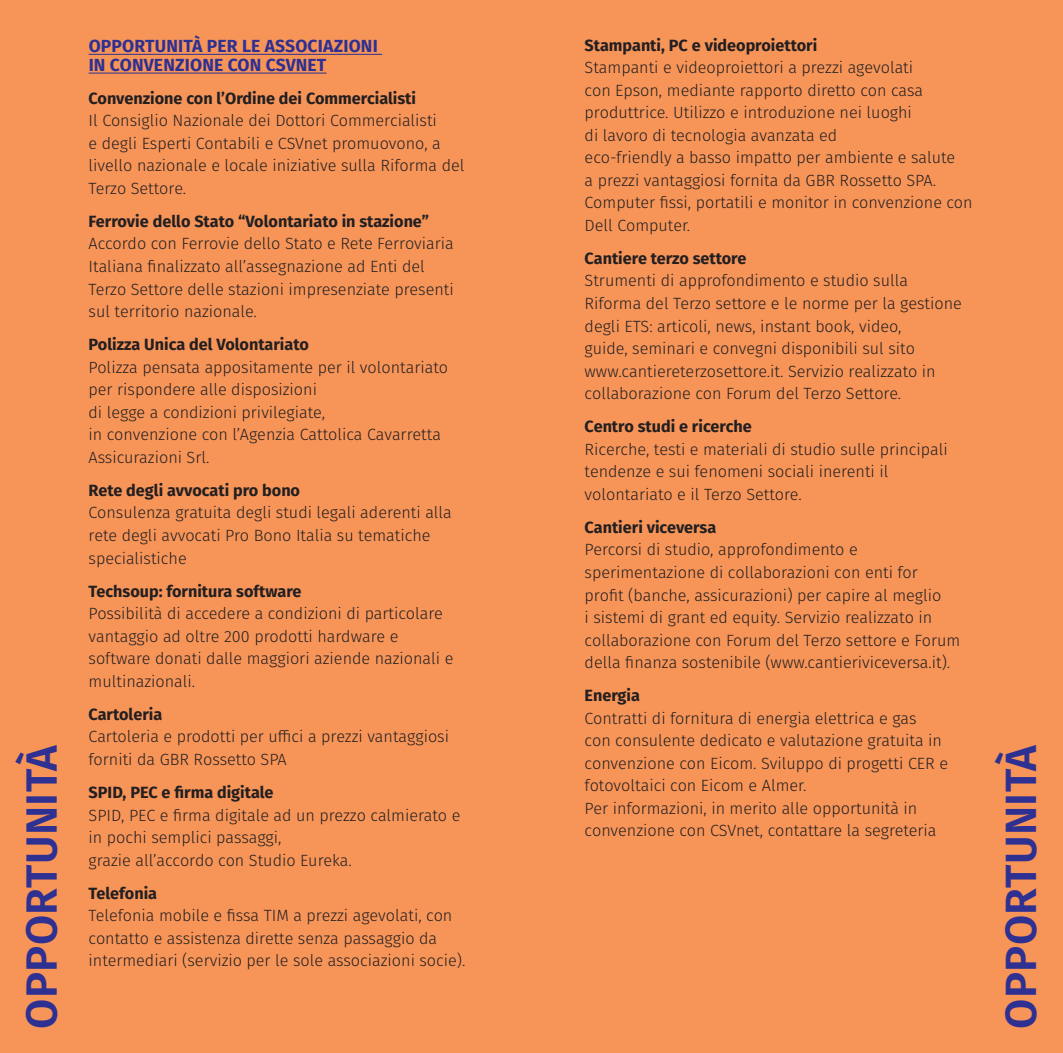
<style>
.page{position:relative;width:1063px;height:1053px;background:#fff}
.page>*{position:absolute;margin:0;border:0;box-sizing:border-box;transform-origin:0 0}
.t1{font:600 43.75px "Fira Sans";letter-spacing:.01em;color:#2e3092}
.t2{font:700 17.5px/18.8px "Fira Sans";letter-spacing:.01em;color:#2e3092}
.t3{font:300 16.25px/22.5px "Fira Sans";color:#231f20}
.t4{font:700 16.25px "Fira Sans";color:#231f20}
</style>
<div class="page">
<div style="left:0;top:0;width:531px;height:1052px;background:#f79559"></div>
<div style="left:531px;top:0;width:532px;height:1052px;background:#f79559"></div>
<hr style="left:89px;top:54px;width:293px;height:1px;background:#2e3092">
<hr style="left:89px;top:73px;width:238px;height:1px;background:#2e3092">
<h1 class="t1" style="left:6px;top:1028px;width:286px;rotate:-90deg">OPPORTUNITÀ</h1>
<p class="t2" style="left:89px;top:35px;width:291px">OPPORTUNITÀ PER LE ASSOCIAZIONI<br>IN CONVENZIONE CON CSVNET</p>
<p class="t4" style="left:89px;top:84px;width:329px">Convenzione con l’Ordine dei Commercialisti</p>
<p class="t3" style="left:89px;top:109px;width:377px">Il Consiglio Nazionale dei Dottori Commercialisti<br>e degli Esperti Contabili e CSVnet promuovono, a livello nazionale e locale iniziative sulla Riforma del Terzo Settore.</p>
<p class="t4" style="left:89px;top:208px;width:342px">Ferrovie dello Stato “Volontariato in stazione”</p>
<p class="t3" style="left:89px;top:232px;width:367px">Accordo con Ferrovie dello Stato e Rete Ferroviaria Italiana finalizzato all’assegnazione ad Enti del Terzo Settore delle stazioni impresenziate presenti sul territorio nazionale.</p>
<p class="t4" style="left:89px;top:331px;width:222px">Polizza Unica del Volontariato</p>
<p class="t3" style="left:89px;top:355px;width:361px">Polizza pensata appositamente per il volontariato per rispondere alle disposizioni<br>di legge a condizioni privilegiate,<br>in convenzione con l’Agenzia Cattolica Cavarretta Assicurazioni Srl.</p>
<p class="t4" style="left:89px;top:476px;width:213px">Rete degli avvocati pro bono</p>
<p class="t3" style="left:89px;top:501px;width:365px">Consulenza gratuita degli studi legali aderenti alla rete degli avvocati Pro Bono Italia su tematiche specialistiche</p>
<p class="t4" style="left:89px;top:577px;width:215px">Techsoup: fornitura software</p>
<p class="t3" style="left:89px;top:602px;width:366px">Possibilità di accedere a condizioni di particolare vantaggio ad oltre 200 prodotti hardware e software donati dalle maggiori aziende nazionali e multinazionali.</p>
<p class="t4" style="left:89px;top:700px;width:75px">Cartoleria</p>
<p class="t3" style="left:89px;top:725px;width:362px">Cartoleria e prodotti per uffici a prezzi vantaggiosi forniti da GBR Rossetto SPA</p>
<p class="t4" style="left:89px;top:778px;width:186px">SPID, PEC e firma digitale</p>
<p class="t3" style="left:89px;top:803px;width:373px">SPID, PEC e firma digitale ad un prezzo calmierato e in pochi semplici passaggi,<br>grazie all’accordo con Studio Eureka.</p>
<p class="t4" style="left:89px;top:879px;width:70px">Telefonia</p>
<p class="t3" style="left:89px;top:904px;width:378px">Telefonia mobile e fissa TIM a prezzi agevolati, con contatto e assistenza dirette senza passaggio da intermediari (servizio per le sole associazioni socie).</p>
<p class="t4" style="left:585px;top:31px;width:234px">Stampanti, PC e videoproiettori</p>
<p class="t3" style="left:585px;top:56px;width:390px">Stampanti e videoproiettori a prezzi agevolati<br>con Epson, mediante rapporto diretto con casa produttrice. Utilizzo e introduzione nei luoghi<br>di lavoro di tecnologia avanzata ed<br>eco-friendly a basso impatto per ambiente e salute<br>a prezzi vantaggiosi fornita da GBR Rossetto SPA.<br>Computer fissi, portatili e monitor in convenzione con Dell Computer.</p>
<p class="t4" style="left:585px;top:244px;width:163px">Cantiere terzo settore</p>
<p class="t3" style="left:585px;top:269px;width:379px">Strumenti di approfondimento e studio sulla Riforma del Terzo settore e le norme per la gestione degli ETS: articoli, news, instant book, video,<br>guide, seminari e convegni disponibili sul sito www.cantiereterzosettore.it. Servizio realizzato in collaborazione con Forum del Terzo Settore.</p>
<p class="t4" style="left:585px;top:413px;width:169px">Centro studi e ricerche</p>
<p class="t3" style="left:585px;top:437px;width:365px">Ricerche, testi e materiali di studio sulle principali tendenze e sui fenomeni sociali inerenti il volontariato e il Terzo Settore.</p>
<p class="t4" style="left:585px;top:513px;width:133px">Cantieri viceversa</p>
<p class="t3" style="left:585px;top:538px;width:377px">Percorsi di studio, approfondimento e sperimentazione di collaborazioni con enti for profit (banche, assicurazioni) per capire al meglio<br>i sistemi di grant ed equity. Servizio realizzato in collaborazione con Forum del Terzo settore e Forum della finanza sostenibile (www.cantieriviceversa.it).</p>
<p class="t4" style="left:585px;top:681px;width:57px">Energia</p>
<p class="t3" style="left:585px;top:706px;width:365px">Contratti di fornitura di energia elettrica e gas<br>con consulente dedicato e valutazione gratuita in convenzione con Eicom. Sviluppo di progetti CER e fotovoltaici con Eicom e Almer.<br>Per informazioni, in merito alle opportunità in convenzione con CSVnet, contattare la segreteria</p>
<h1 class="t1" style="left:985px;top:1028px;width:286px;rotate:-90deg">OPPORTUNITÀ</h1>
</div>
